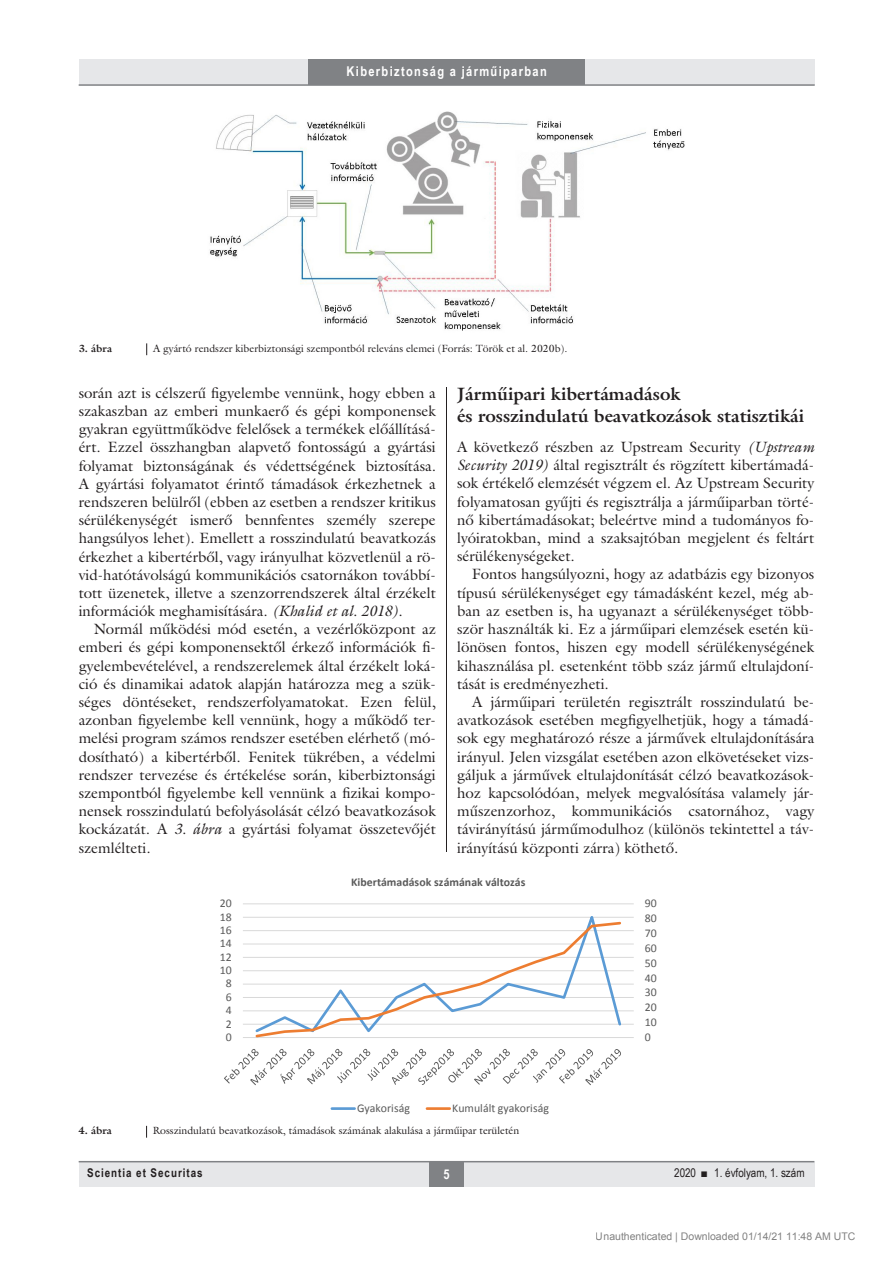
<style>
.page{position:relative;width:893px;height:1263px;background:#fff}
.page>*{position:absolute;margin:0;border:0;box-sizing:border-box;transform-origin:0 0}
.alcimbold{font:700 18px/21.8px "Galliard Reg";color:#231f20}
.Body_Text{font:15px/18.1px "Galliard Reg";color:#231f20;text-align:justify}
.Body_tompa{font:15px/18.1px "Galliard Reg";color:#231f20;text-align:justify}
.t1{font:700 13.5px "Arial Narrow";letter-spacing:.1em;color:#fff}
.t2{font:12px "Arial Narrow";color:#231f20}
.t3{font:700 12px "Arial Narrow";letter-spacing:.08em;color:#231f20}
.t4{font:11.85px "Calibri";color:#595959}
.t5{font:700 11.85px "Calibri";color:#595959}
.kepalairas2{font:10.5px "Galliard Reg";color:#231f20}
.t6{font:10.5px "Arial";color:rgb(0 0 0/.5)}
.kepalairas1{font:700 10.5px "Galliard Reg";color:#231f20}
.s1{font-style:italic}
</style>
<div class="page">
<div style="left:79px;top:1161px;width:735px;height:25px;background:#e6e7e9"></div>
<div style="left:429px;top:1161px;width:34px;height:25px;background:#808285"></div>
<hr style="left:79px;top:1161px;width:735px;height:1px;background:#808285">
<div style="left:79px;top:60px;width:735px;height:25px;background:#e6e7e9"></div>
<div style="left:308px;top:60px;width:277px;height:25px;background:#808285"></div>
<hr style="left:79px;top:84px;width:736px;height:2px;background:#808285">
<hr style="left:446px;top:111px;width:1px;height:1026px;background:#231f20">
<div style="left:79px;top:853px;width:736px;height:273px;background:#fff"></div>
<hr style="left:243px;top:1024px;width:391px;height:1px;background:#d9d9d9">
<hr style="left:243px;top:1010px;width:391px;height:1px;background:#d9d9d9">
<hr style="left:243px;top:997px;width:391px;height:1px;background:#d9d9d9">
<hr style="left:243px;top:984px;width:391px;height:1px;background:#d9d9d9">
<hr style="left:243px;top:970px;width:391px;height:1px;background:#d9d9d9">
<hr style="left:243px;top:957px;width:391px;height:1px;background:#d9d9d9">
<hr style="left:243px;top:943px;width:391px;height:1px;background:#d9d9d9">
<hr style="left:243px;top:930px;width:391px;height:1px;background:#d9d9d9">
<hr style="left:243px;top:917px;width:391px;height:1px;background:#d9d9d9">
<hr style="left:243px;top:903px;width:391px;height:1px;background:#d9d9d9">
<hr style="left:243px;top:1037px;width:391px;height:1px;background:#d9d9d9">
<svg style="left:254px;top:920px;width:369px;height:118px"></svg>
<svg style="left:224px;top:1049px;width:397px;height:36px"></svg>
<hr style="left:332px;top:1107px;width:23px;height:3px;background:#5b9bd5">
<hr style="left:427px;top:1107px;width:23px;height:3px;background:#ed7d31">
<div style="left:79px;top:343px;width:729px;height:44px;background:#fff"></div>
<svg style="left:146px;top:343px;width:1px;height:12px"></svg>
<div style="left:79px;top:1126px;width:735px;height:12px;background:#fff"></div>
<svg style="left:146px;top:1126px;width:1px;height:12px"></svg>
<img style="left:210px;top:111px;width:475px;height:222px">
<p class="t1" style="left:347px;top:61px;width:202px">Kiberbiztonság a járműiparban</p>
<p class="kepalairas1" style="left:79px;top:341px;width:35px">3. ábra</p>
<p class="kepalairas2" style="left:153px;top:342px;width:416px">A gyártó rendszer kiberbiztonsági szempontból releváns elemei (Forrás: Török et al. 2020b).</p>
<p class="Body_tompa" style="left:79px;top:383px;width:359px">során azt is célszerű figyelembe vennünk, hogy ebben a szakaszban az emberi munkaerő és gépi komponensek gyakran együttműködve felelősek a termékek előállításá&shy;ért. Ezzel összhangban alapvető fontosságú a gyártási folyamat biztonságának és védettségének biztosítása.<br>A gyártási folyamatot érintő támadások érkezhetnek a rendszeren belülről (ebben az esetben a rendszer kritikus sérülékenységét ismerő bennfentes személy szerepe hangsúlyos lehet). Emellett a rosszindulatú beavatkozás érkezhet a kibertérből, vagy irányulhat közvetlenül a rö&shy;vid-hatótávolságú kommunikációs csatornákon továbbí&shy;tott üzenetek, illetve a szenzorrendszerek által érzékelt információk meghamisítására. <span class="s1">(Khalid et al. 2018)</span>.</p>
<p class="Body_Text" style="left:79px;top:620px;width:359px;text-align:left;text-indent:15px">Normál működési mód esetén, a vezérlőközpont az emberi és gépi komponensektől érkező információk fi&shy;gyelembevételével, a rendszerelemek által érzékelt loká&shy;ció és dinamikai adatok alapján határozza meg a szük&shy;séges döntéseket, rendszerfolyamatokat. Ezen felül, azonban figyelembe kell vennünk, hogy a működő ter&shy;melési program számos rendszer esetében elérhető (mó&shy;dosítható) a kibertérből. Fenitek tükrében, a védelmi rendszer tervezése és értékelése során, kiberbiztonsági szempontból figyelembe kell vennünk a fizikai kompo&shy;nensek rosszindulatú befolyásolását célzó beavatkozások kockázatát. A <span class="s1">3. ábra</span> a gyártási folyamat összetevőjét szemlélteti.</p>
<p class="alcimbold" style="left:457px;top:383px;width:348px">Járműipari kibertámadások<br>és rosszindulatú beavatkozások statisztikái</p>
<p class="Body_tompa" style="left:457px;top:438px;width:359px">A következő részben az Upstream Security <span class="s1">(Upstream Security 2019)</span> által regisztrált és rögzített kibertámadá&shy;sok értékelő elemzését végzem el. Az Upstream Security folyamatosan gyűjti és regisztrálja a járműiparban törté&shy;nő kibertámadásokat; beleértve mind a tudományos fo&shy;lyóiratokban, mind a szaksajtóban megjelent és feltárt sérülékenységeket.</p>
<p class="Body_Text" style="left:457px;top:565px;width:359px;text-indent:15px">Fontos hangsúlyozni, hogy az adatbázis egy bizonyos típusú sérülékenységet egy támadásként kezel, még ab&shy;ban az esetben is, ha ugyanazt a sérülékenységet több&shy;ször használták ki. Ez a járműipari elemzések esetén kü&shy;lönösen fontos, hiszen egy modell sérülékenységének kihasználása pl. esetenként több száz jármű eltulajdoní&shy;tását is eredményezheti.</p>
<p class="Body_Text" style="left:457px;top:692px;width:359px;text-indent:15px">A járműipari területén regisztrált rosszindulatú be&shy;avatkozások esetében megfigyelhetjük, hogy a támadá&shy;sok egy meghatározó része a járművek eltulajdonítására irányul. Jelen vizsgálat esetében azon elkövetéseket vizs&shy;gáljuk a járművek eltulajdonítását célzó beavatkozások&shy;hoz kapcsolódóan, melyek megvalósítása valamely jár&shy;műszenzorhoz, kommunikációs csatornához, vagy távirányítású járműmodulhoz (különös tekintettel a táv&shy;irányítású központi zárra) köthető.</p>
<p class="t5" style="left:351px;top:874px;width:176px">Kibertámadások számának változás</p>
<p class="t4" style="left:220px;top:896px;width:13px">20</p>
<p class="t4" style="left:645px;top:896px;width:13px">90</p>
<p class="t4" style="left:220px;top:909px;width:13px">18</p>
<p class="t4" style="left:645px;top:911px;width:13px">80</p>
<p class="t4" style="left:220px;top:922px;width:13px">16</p>
<p class="t4" style="left:645px;top:925px;width:13px">70</p>
<p class="t4" style="left:220px;top:936px;width:13px">14</p>
<p class="t4" style="left:220px;top:949px;width:13px">12</p>
<p class="t4" style="left:220px;top:963px;width:13px">10</p>
<p class="t4" style="left:226px;top:976px;width:7px">8</p>
<p class="t4" style="left:226px;top:989px;width:7px">6</p>
<p class="t4" style="left:645px;top:940px;width:13px">60</p>
<p class="t4" style="left:645px;top:955px;width:13px">50</p>
<p class="t4" style="left:645px;top:970px;width:13px">40</p>
<p class="t4" style="left:645px;top:985px;width:13px">30</p>
<p class="t4" style="left:226px;top:1003px;width:7px">4</p>
<p class="t4" style="left:645px;top:1000px;width:13px">20</p>
<p class="t4" style="left:226px;top:1016px;width:7px">2</p>
<p class="t4" style="left:645px;top:1015px;width:13px">10</p>
<p class="t4" style="left:226px;top:1029px;width:7px">0</p>
<p class="t4" style="left:645px;top:1029px;width:7px">0</p>
<p class="t4" style="left:357px;top:1100px;width:54px">Gyakoriság</p>
<p class="t4" style="left:452px;top:1100px;width:98px">Kumulált gyakoriság</p>
<p class="kepalairas1" style="left:79px;top:1124px;width:35px">4. ábra</p>
<p class="kepalairas2" style="left:153px;top:1124px;width:368px">Rosszindulatú beavatkozások, támadások számának alakulása a járműipar területén</p>
<p class="t3" style="left:87px;top:1164px;width:117px">Scientia et Securitas</p>
<p class="t1" style="left:443px;top:1163px;width:8px">5</p>
<p class="t2" style="left:674px;top:1164px;width:132px">2020 ■ 1. évfolyam, 1. szám</p>
<p class="t6" style="left:596px;top:1231px;width:261px">Unauthenticated | Downloaded 01/14/21 11:48 AM UTC</p>
</div>
